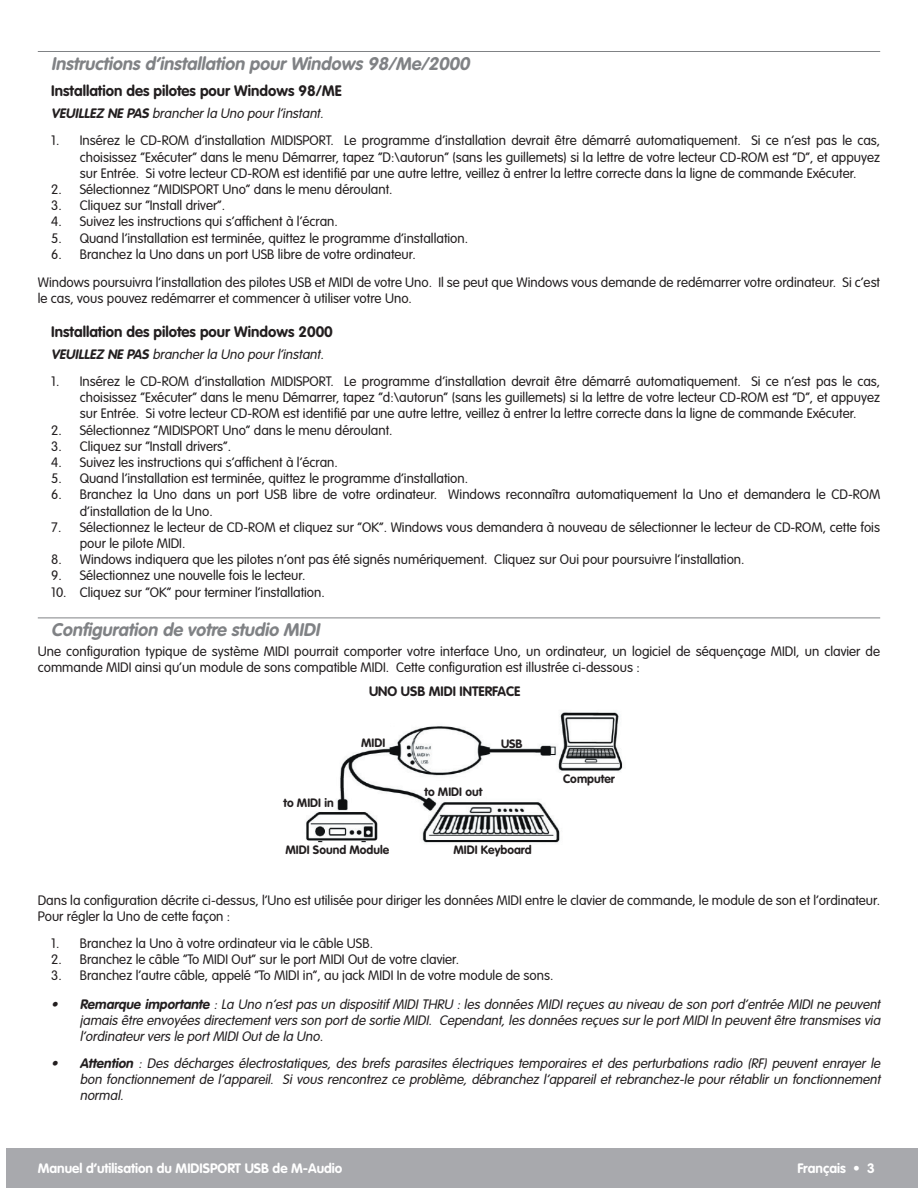
<style>
.page{position:relative;width:918px;height:1188px;background:#fff}
.page>*{position:absolute;margin:0;border:0;box-sizing:border-box;transform-origin:0 0}
.t1{font:italic 700 18px "VAG Rounded";color:#808285}
.t2{font:700 15px "VAG Rounded";color:#231f20}
.t3{font:300 13.5px/16.2px "VAG Rounded";color:#231f20}
.t4{font:italic 300 13.5px/16.2px "VAG Rounded";color:#231f20;text-align:justify}
.t5{font:700 13.5px "VAG Rounded";color:#fff}
.t6{font:700 13.5px "VAG Rounded";color:#231f20}
.t7{font:700 12px "VAG Rounded";color:#231f20}
.s1{font-weight:700}
</style>
<div class="page">
<div style="left:14px;top:1149px;width:904px;height:39px;background:#a8a9ad"></div>
<hr style="left:38px;top:51px;width:842px;height:1px;background:#808285">
<hr style="left:38px;top:618px;width:842px;height:1px;background:#808285">
<img style="left:306px;top:712px;width:317px;height:132px">
<h1 class="t1" style="left:51px;top:53px;width:423px">Instructions d’installation pour Windows 98/Me/2000</h1>
<p class="t2" style="left:51px;top:82px;width:292px">Installation des pilotes pour Windows 98/ME</p>
<p class="t4" style="left:51px;top:106px;width:276px"><span class="s1">VEUILLEZ NE PAS</span> brancherla Uno pourl’instant.</p>
<p class="t3" style="left:80px;top:133px;width:802px;text-align:justify;text-indent:-28px">1. Insérez le CD-ROM d’installation MIDISPORT. Le programme d’installation devrait être démarré automatiquement. Si ce n’est pas le cas, choisissez “Exécuter” dans le menu Démarrer, tapez “D:\autorun” (sans les guillemets) si la lettre de votre lecteur CD-ROM est “D”, et appuyez sur Entrée. Si votre lecteur CD-ROM est identifié par une autre lettre, veillez à entrer la lettre correcte dans la ligne de commande Exécuter.</p>
<p class="t3" style="left:51px;top:181px;width:343px">2. Sélectionnez “MIDISPORT Uno” dans le menu déroulant.</p>
<p class="t3" style="left:51px;top:197px;width:175px">3. Cliquez sur “Install driver”.</p>
<p class="t3" style="left:51px;top:214px;width:288px">4. Suivez les instructions qui s’affichent à l’écran.</p>
<p class="t3" style="left:51px;top:230px;width:418px">5. Quand l’installation est terminée, quittez le programme d’installation.</p>
<p class="t3" style="left:38px;top:240px;width:844px;line-height:28.2px;text-indent:14px">6. Branchez la Uno dans un port USB libre de votre ordinateur.<br>Windows poursuivra l’installation des pilotes USB et MIDI de votre Uno. Il se peut que Windows vous demande de redémarrer votre ordinateur. Si c’est</p>
<p class="t3" style="left:38px;top:290px;width:376px">le cas, vous pouvez redémarrer et commencer à utiliser votre Uno.</p>
<p class="t2" style="left:51px;top:323px;width:283px">Installation des pilotes pour Windows 2000</p>
<p class="t4" style="left:51px;top:346px;width:277px"><span class="s1">VEUILLEZ NE PAS</span> brancherla Uno pourl’instant.</p>
<p class="t3" style="left:80px;top:373px;width:802px;text-align:justify;text-indent:-28px">1. Insérez le CD-ROM d’installation MIDISPORT. Le programme d’installation devrait être démarré automatiquement. Si ce n’est pas le cas, choisissez “Exécuter” dans le menu Démarrer, tapez “d:\autorun” (sans les guillemets) si la lettre de votre lecteur CD-ROM est “D”, et appuyez sur Entrée. Si votre lecteur CD-ROM est identifié par une autre lettre, veillez à entrer la lettre correcte dans la ligne de commande Exécuter.</p>
<p class="t3" style="left:51px;top:422px;width:343px">2. Sélectionnez “MIDISPORT Uno” dans le menu déroulant.</p>
<p class="t3" style="left:51px;top:438px;width:181px">3. Cliquez sur “Install drivers”.</p>
<p class="t3" style="left:51px;top:454px;width:288px">4. Suivez les instructions qui s’affichent à l’écran.</p>
<p class="t3" style="left:51px;top:470px;width:418px">5. Quand l’installation est terminée, quittez le programme d’installation.</p>
<p class="t3" style="left:80px;top:487px;width:802px;text-indent:-29px">6. Branchez la Uno dans un port USB libre de votre ordinateur. Windows reconnaîtra automatiquement la Uno et demandera le CD-ROM d’installation de la Uno.</p>
<p class="t3" style="left:80px;top:519px;width:802px;text-indent:-28px">7. Sélectionnez le lecteur de CD-ROM et cliquez sur “OK”. Windows vous demandera à nouveau de sélectionner le lecteur de CD-ROM, cette fois pour le pilote MIDI.</p>
<p class="t3" style="left:51px;top:551px;width:695px">8. Windows indiquera que les pilotes n’ont pas été signés numériquement. Cliquez sur Oui pour poursuivre l’installation.</p>
<p class="t3" style="left:51px;top:568px;width:256px">9. Sélectionnez une nouvelle fois le lecteur.</p>
<p class="t3" style="left:51px;top:584px;width:275px">10. Cliquez sur “OK” pour terminer l’installation.</p>
<h1 class="t1" style="left:51px;top:619px;width:273px">Configuration de votre studio MIDI</h1>
<p class="t3" style="left:38px;top:643px;width:844px">Une configuration typique de système MIDI pourrait comporter votre interface Uno, un ordinateur, un logiciel de séquençage MIDI, un clavier de commande MIDI ainsi qu’un module de sons compatible MIDI. Cette configuration est illustrée ci-dessous :</p>
<p class="t6" style="left:369px;top:684px;width:153px">UNO USB MIDI INTERFACE</p>
<p class="t7" style="left:361px;top:735px;width:26px">MIDI</p>
<p class="t7" style="left:424px;top:784px;width:59px">to MIDI out</p>
<p class="t7" style="left:501px;top:736px;width:23px">USB</p>
<p class="t7" style="left:284px;top:796px;width:52px">to MIDI in</p>
<p class="t7" style="left:285px;top:843px;width:105px">MIDI Sound Module</p>
<p class="t7" style="left:453px;top:843px;width:80px">MIDI Keyboard</p>
<p class="t7" style="left:563px;top:771px;width:53px">Computer</p>
<p class="t3" style="left:38px;top:892px;width:844px">Dans la configuration décrite ci-dessus, l’Uno est utilisée pour diriger les données MIDI entre le clavier de commande, le module de son et l’ordinateur.<br>Pour régler la Uno de cette façon :</p>
<p class="t3" style="left:51px;top:935px;width:323px">1. Branchez la Uno à votre ordinateur via le câble USB.</p>
<p class="t3" style="left:51px;top:951px;width:409px">2. Branchez le câble “To MIDI Out” sur le port MIDI Out de votre clavier.</p>
<p class="t3" style="left:51px;top:968px;width:504px">3. Branchez l’autre câble, appelé “To MIDI in”, au jack MIDI In de votre module de sons.</p>
<p class="t4" style="left:80px;top:996px;width:805px;text-indent:-29px">• <span class="s1">Remarque importante</span> : La Uno n’est pas un dispositif MIDI THRU : les données MIDI reçues au niveau de son port d’entrée MIDI ne peuvent jamais être envoyées directement vers son port de sortie MIDI. Cependant, les données reçues sur le port MIDI In peuvent être transmises via l’ordinateurvers le portMIDIOutde la Uno.</p>
<p class="t4" style="left:80px;top:1055px;width:805px;text-indent:-29px">• <span class="s1">Attention</span> : Des décharges électrostatiques, des brefs parasites électriques temporaires et des perturbations radio (RF) peuvent enrayer le bon fonctionnement de l’appareil. Si vous rencontrez ce problème, débranchez l’appareil et rebranchez-le pour rétablir un fonctionnement normal.</p>
<p class="t5" style="left:38px;top:1160px;width:306px">Manuel d’utilisation du MIDISPORT USB de M-Audio</p>
<p class="t5" style="left:797px;top:1160px;width:79px">Français • 3</p>
</div>
